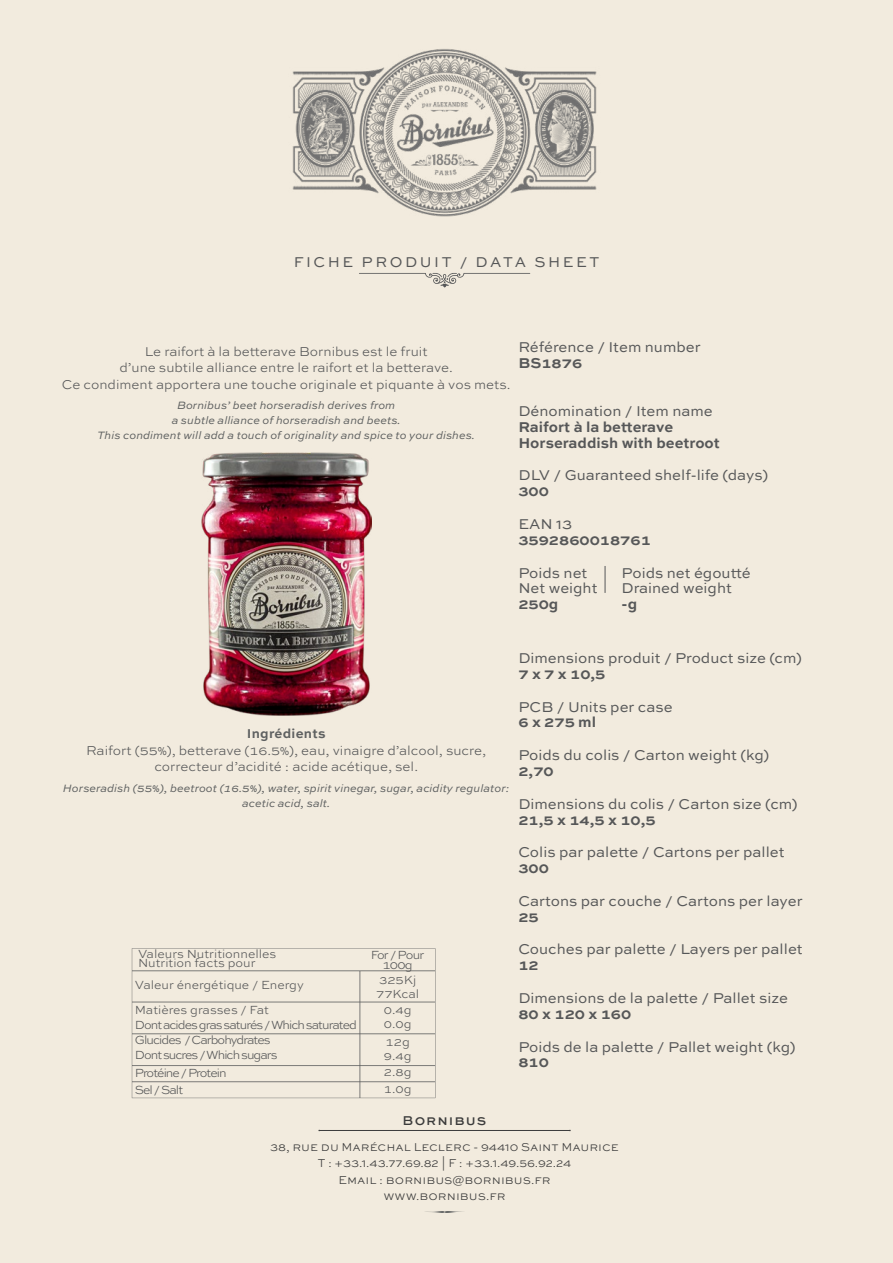
<style>
.page{position:relative;width:893px;height:1263px;background:#f2ebde}
.page>*{position:absolute;margin:0;border:0;box-sizing:border-box;transform-origin:0 0}
.t1{font:15px/15.8px "Sweet Sans Pro";color:#565758}
.t2{font:700 15px/15.8px "Sweet Sans Pro";color:#565758}
.t3{font:15px "Sweet Sans Pro";letter-spacing:.17em;color:#565758}
.t4{font:300 13.5px/16.5px "Sweet Sans Pro";color:#565758;text-align:center}
.t5{font:700 13.5px "Sweet Sans Pro";letter-spacing:.02em;color:#5f6161}
.t6{font:500 13.5px "Sweet Sans Pro";letter-spacing:.075em;color:#3c3c3c}
.t7{font:300 12.45px/16.5px "Sweet Sans Pro";letter-spacing:-.02em;color:#565758}
.t8{font:300 12.45px/15.1px "Sweet Sans Pro";letter-spacing:-.08em;color:#565758}
.t9{font:300 12.45px/24.9px "Sweet Sans Pro";color:#565758}
.t10{font:300 12px/16.5px "Sweet Sans Pro";color:#3c3c3c;text-align:center}
.t11{font:italic 11.25px/15px "Sweet Sans Pro";color:#5f6161;text-align:center}
</style>
<div class="page">
<svg style="left:359px;top:273px;width:171px;height:14px"></svg>
<hr style="left:319px;top:1130px;width:251px;height:1px;background:#3c3c3c">
<img style="left:292px;top:49px;width:305px;height:168px">
<svg style="left:605px;top:566px;width:1px;height:27px"></svg>
<svg style="left:132px;top:948px;width:303px;height:150px"></svg>
<img style="left:201px;top:452px;width:170px;height:264px">
<p class="t3" style="left:294px;top:251px;width:307px">FICHE PRODUIT / DATA SHEET</p>
<p class="t4" style="left:62px;top:342px;width:450px">Le raifort à la betterave Bornibus est le fruit<br>d’une subtile alliance entre le raifort et la betterave.<br>Ce condiment apportera une touche originale et piquante à vos mets.</p>
<p class="t11" style="left:97px;top:397px;width:379px">Bornibus’ beet horseradish derives from<br>a subtle alliance of horseradish and beets.<br>This condiment will add a touch of originality and spice to your dishes.</p>
<p class="t1" style="left:518px;top:338px;width:184px">Référence / Item number</p>
<p class="t2" style="left:518px;top:354px;width:65px">BS1876</p>
<p class="t1" style="left:518px;top:403px;width:196px">Dénomination / Item name</p>
<p class="t2" style="left:518px;top:418px;width:203px">Raifort à la betterave<br>Horseraddish with beetroot</p>
<p class="t1" style="left:518px;top:467px;width:251px">DLV / Guaranteed shelf-life (days)</p>
<p class="t2" style="left:518px;top:482px;width:32px">300</p>
<p class="t1" style="left:518px;top:515px;width:55px">EAN 13</p>
<p class="t2" style="left:518px;top:531px;width:134px">3592860018761</p>
<p class="t1" style="left:518px;top:564px;width:81px">Poids net<br>Net weight</p>
<p class="t2" style="left:518px;top:595px;width:42px">250g</p>
<p class="t1" style="left:622px;top:564px;width:131px">Poids net égoutté<br>Drained weight</p>
<p class="t2" style="left:622px;top:595px;width:17px">-g</p>
<p class="t5" style="left:247px;top:723px;width:80px">Ingrédients</p>
<p class="t4" style="left:86px;top:741px;width:402px">Raifort (55%), betterave (16.5%), eau, vinaigre d’alcool, sucre, correcteur d’acidité : acide acétique, sel.</p>
<p class="t11" style="left:63px;top:780px;width:448px">Horseradish (55%), beetroot (16.5%), water, spirit vinegar, sugar, acidity regulator: acetic acid, salt.</p>
<p class="t7" style="left:138px;top:948px;width:140px;line-height:9.6px">Valeurs Nutritionnelles<br>Nutrition facts pour</p>
<p class="t9" style="left:135px;top:972px;width:170px">Valeur énergétique / Energy<br>Matières grasses / Fat</p>
<p class="t8" style="left:135px;top:1017px;width:224px">Dont acides gras saturés / Which saturated<br>Glucides / Carbohydrates<br>Dont sucres / Which sugars</p>
<p class="t7" style="left:135px;top:1064px;width:93px">Protéine / Protein<br>Sel / Salt</p>
<p class="t7" style="left:371px;top:949px;width:55px;line-height:9.6px;text-align:center">For / Pour<br>100g</p>
<p class="t9" style="left:376px;top:972px;width:45px;line-height:13.8px">325Kj<br>77Kcal</p>
<p class="t7" style="left:384px;top:1003px;width:29px;line-height:13.8px">0.4g<br>0.0g</p>
<p class="t7" style="left:384px;top:1034px;width:29px;line-height:13.8px">12g<br>9.4g</p>
<p class="t7" style="left:384px;top:1063px;width:29px">2.8g<br>1.0g</p>
<p class="t1" style="left:518px;top:650px;width:285px">Dimensions produit / Product size (cm)</p>
<p class="t2" style="left:518px;top:665px;width:89px">7 x 7 x 10,5</p>
<p class="t1" style="left:518px;top:698px;width:156px">PCB / Units per case</p>
<p class="t2" style="left:518px;top:714px;width:79px">6 x 275 ml</p>
<p class="t1" style="left:518px;top:747px;width:252px">Poids du colis / Carton weight (kg)</p>
<p class="t2" style="left:518px;top:762px;width:37px">2,70</p>
<p class="t1" style="left:518px;top:795px;width:281px">Dimensions du colis / Carton size (cm)</p>
<p class="t2" style="left:518px;top:811px;width:139px">21,5 x 14,5 x 10,5</p>
<p class="t1" style="left:518px;top:844px;width:268px">Colis par palette / Cartons per pallet</p>
<p class="t2" style="left:518px;top:859px;width:32px">300</p>
<p class="t1" style="left:518px;top:892px;width:286px">Cartons par couche / Cartons per layer</p>
<p class="t2" style="left:518px;top:908px;width:22px">25</p>
<p class="t1" style="left:518px;top:941px;width:286px">Couches par palette / Layers per pallet</p>
<p class="t2" style="left:518px;top:956px;width:22px">12</p>
<p class="t1" style="left:518px;top:989px;width:271px">Dimensions de la palette / Pallet size</p>
<p class="t2" style="left:518px;top:1005px;width:114px">80 x 120 x 160</p>
<p class="t1" style="left:518px;top:1038px;width:279px">Poids de la palette / Pallet weight (kg)</p>
<p class="t2" style="left:518px;top:1053px;width:32px">810</p>
<p class="t6" style="left:403px;top:1111px;width:85px">Bornibus</p>
<p class="t10" style="left:270px;top:1138px;width:350px">38, rue du Maréchal Leclerc - 94410 Saint Maurice T : +33.1.43.77.69.82 | F : +33.1.49.56.92.24<br>Email : bornibus@bornibus.fr<br>www.bornibus.fr</p>
</div>
